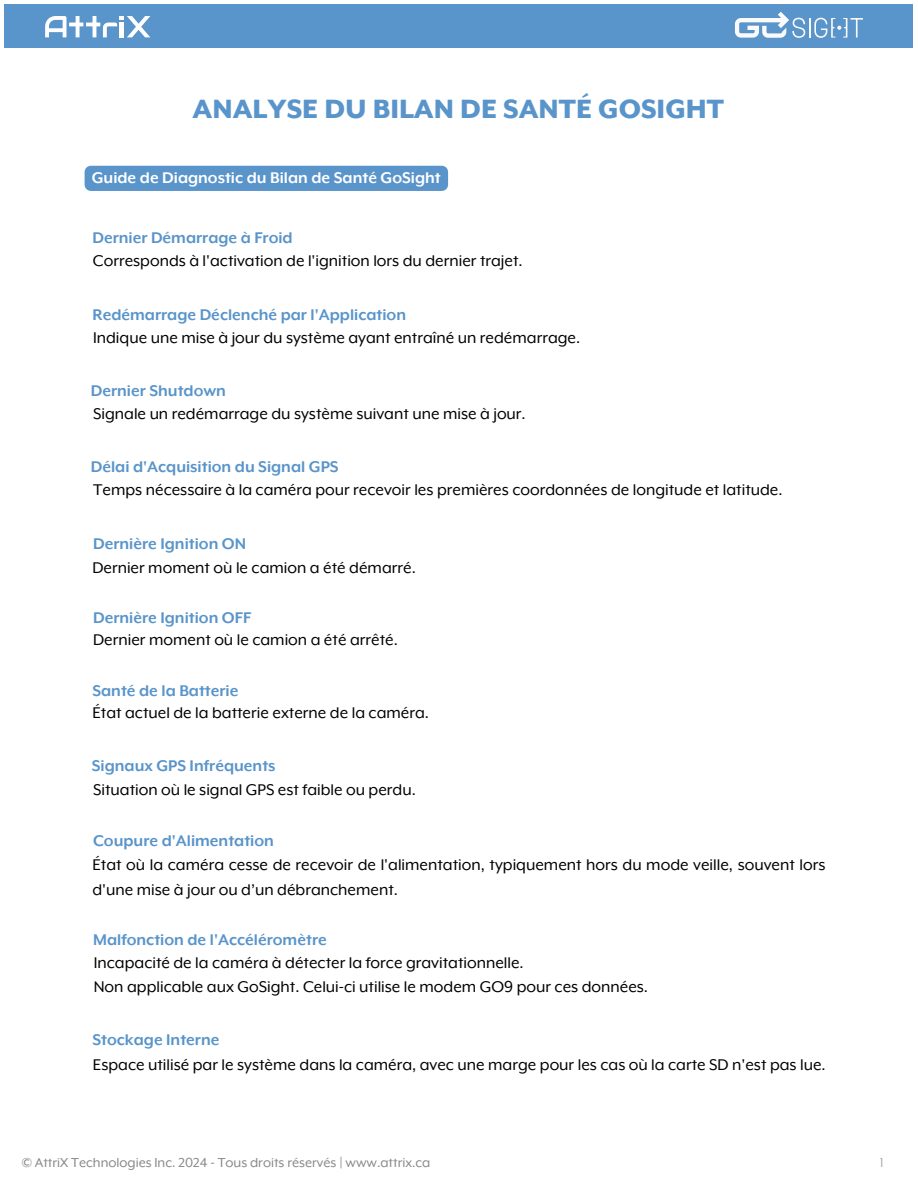
<style>
.page{position:relative;width:918px;height:1188px;background:#fff}
.page>*{position:absolute;margin:0;border:0;box-sizing:border-box;transform-origin:0 0}
.t1{font:800 30.75px "Mr Eaves XL Mod OT";color:#5994ca}
.t2{font:18px/24.8px "Mr Eaves XL Mod OT";color:#000}
.t3{font:700 18px "Mr Eaves XL Mod OT";color:#5994ca}
.t4{font:700 18px "Mr Eaves XL Mod OT";color:#fff}
.t5{font:15px "Mr Eaves XL Mod OT";color:#888}
.t6{font:15px "Mr Eaves XL Mod OT";color:#aeaeae}
</style>
<div class="page">
<div style="left:85px;top:166px;width:363px;height:25px;background:#5994ca"></div>
<div style="left:4px;top:5px;width:909px;height:43px;background:#5994ca"></div>
<svg style="left:45px;top:16px;width:105px;height:21px"></svg>
<svg style="left:735px;top:12px;width:70px;height:26px"></svg>
<hr style="left:809px;top:18px;width:2px;height:20px;background:#fafafa">
<svg style="left:814px;top:18px;width:49px;height:20px"></svg>
<h1 class="t1" style="left:193px;top:95px;width:533px">ANALYSE DU BILAN DE SANTÉ GOSIGHT</h1>
<h2 class="t4" style="left:92px;top:169px;width:351px">Guide de Diagnostic du Bilan de Santé GoSight</h2>
<h2 class="t3" style="left:92px;top:230px;width:202px">Dernier Démarrage à Froid</h2>
<h2 class="t2" style="left:93px;top:249px;width:431px">Corresponds à l'activation de l'ignition lors du dernier trajet.</h2>
<h2 class="t3" style="left:92px;top:307px;width:315px">Redémarrage Déclenché par l'Application</h2>
<h2 class="t2" style="left:93px;top:326px;width:489px">Indique une mise à jour du système ayant entraîné un redémarrage.</h2>
<h2 class="t3" style="left:91px;top:383px;width:137px">Dernier Shutdown</h2>
<h2 class="t2" style="left:93px;top:402px;width:434px">Signale un redémarrage du système suivant une mise à jour.</h2>
<h2 class="t3" style="left:91px;top:459px;width:249px">Délai d'Acquisition du Signal GPS</h2>
<h2 class="t2" style="left:93px;top:478px;width:691px">Temps nécessaire à la caméra pour recevoir les premières coordonnées de longitude et latitude.</h2>
<h2 class="t3" style="left:93px;top:535px;width:155px">Dernière Ignition ON</h2>
<h2 class="t2" style="left:92px;top:556px;width:325px">Dernier moment où le camion a été démarré.</h2>
<h2 class="t3" style="left:93px;top:610px;width:159px">Dernière Ignition OFF</h2>
<h2 class="t2" style="left:93px;top:628px;width:306px">Dernier moment où le camion a été arrêté.</h2>
<h2 class="t3" style="left:92px;top:682px;width:148px">Santé de la Batterie</h2>
<h2 class="t2" style="left:92px;top:701px;width:338px">État actuel de la batterie externe de la caméra.</h2>
<h2 class="t3" style="left:92px;top:757px;width:185px">Signaux GPS Infréquents</h2>
<h2 class="t2" style="left:93px;top:778px;width:324px">Situation où le signal GPS est faible ou perdu.</h2>
<h2 class="t3" style="left:93px;top:832px;width:182px">Coupure d'Alimentation</h2>
<h2 class="t2" style="left:92px;top:853px;width:735px">État où la caméra cesse de recevoir de l'alimentation, typiquement hors du mode veille, souvent lors d'une mise à jour ou d’un débranchement.</h2>
<h2 class="t3" style="left:93px;top:932px;width:235px">Malfonction de l'Accéléromètre</h2>
<h2 class="t2" style="left:94px;top:951px;width:556px">Incapacité de la caméra à détecter la force gravitationnelle.<br>Non applicable aux GoSight. Celui-ci utilise le modem GO9 pour ces données.</h2>
<h2 class="t3" style="left:92px;top:1032px;width:129px">Stockage Interne</h2>
<h2 class="t2" style="left:93px;top:1053px;width:734px">Espace utilisé par le système dans la caméra, avec une marge pour les cas où la carte SD n'est pas lue.</h2>
<p class="t5" style="left:22px;top:1156px;width:410px">© AttriX Technologies Inc. 2024 - Tous droits réservés | www.attrix.ca</p>
<p class="t6" style="left:880px;top:1156px;width:5px">1</p>
</div>
